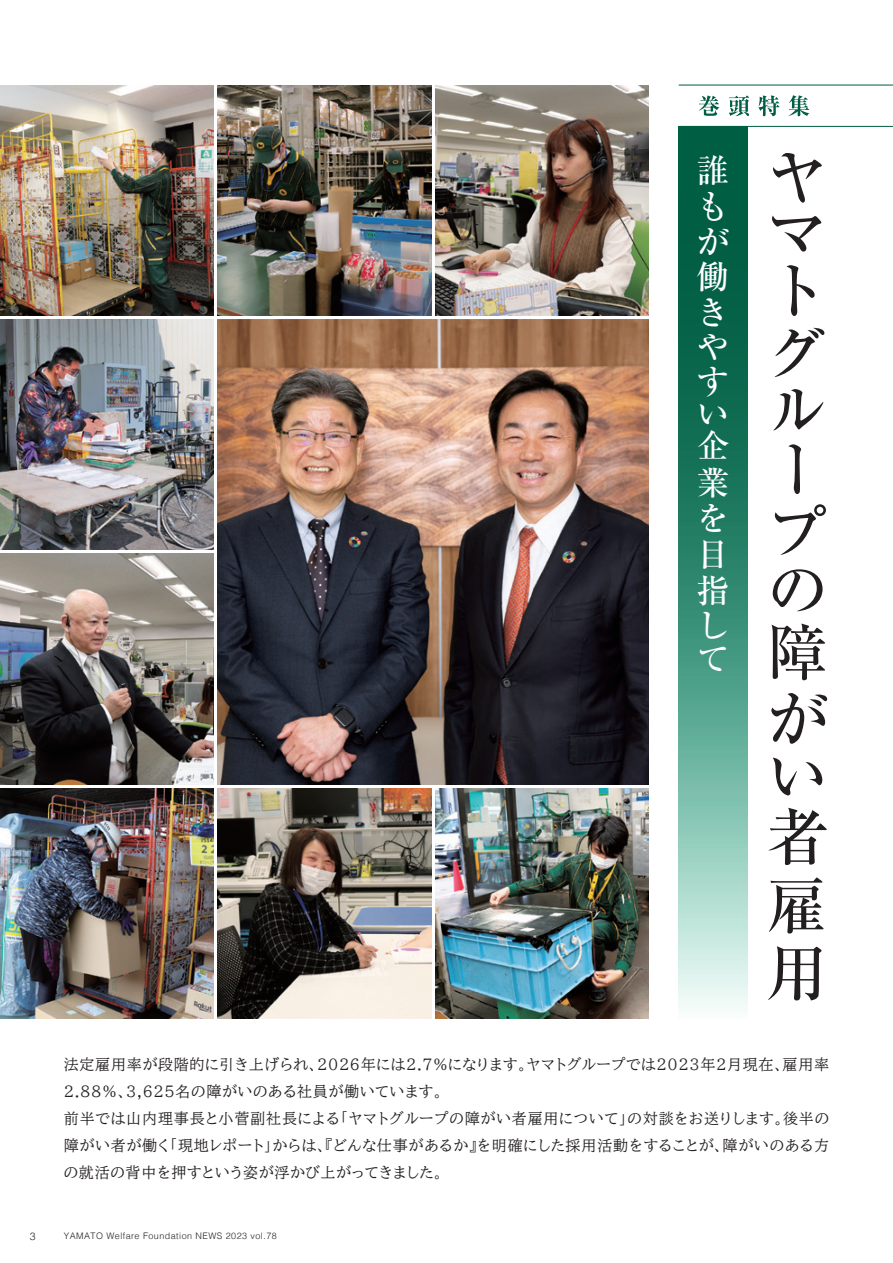
<style>
.page{position:relative;width:893px;height:1263px;background:#fff}
.page>*{position:absolute;margin:0;border:0;box-sizing:border-box;transform-origin:0 0}
.t1{font:500 33px/35.2px "Ryumin Pro";color:#fff}
.t2{font:500 15px/27px "TBUD Min Std";letter-spacing:.02em;color:#231f20}
.t3{font:500 15px "TBUD Min Std";color:#231f20}
.t4{font:500 15px "TBUD Min Std";letter-spacing:.06em;color:#231f20}
.t5{font:500 15px "TBUD Min Std";letter-spacing:-.01em;color:#231f20}
.t6{font:500 15px "TBUD Min Std";letter-spacing:-.02em;color:#231f20}
.t7{font:300 10.5px "Helvetica";color:#231f20}
.t8{font:300 9px "Helvetica";letter-spacing:.05em;color:#231f20}
</style>
<div class="page">
<svg style="left:679px;top:127px;width:68px;height:882px;background:#46937d"></svg>
<svg style="left:773px;top:153px;width:49px;height:50px"></svg>
<svg style="left:772px;top:215px;width:49px;height:37px"></svg>
<svg style="left:786px;top:265px;width:29px;height:51px"></svg>
<svg style="left:775px;top:328px;width:49px;height:49px"></svg>
<svg style="left:773px;top:389px;width:50px;height:41px"></svg>
<svg style="left:788px;top:444px;width:13px;height:50px"></svg>
<svg style="left:775px;top:504px;width:51px;height:51px"></svg>
<svg style="left:773px;top:569px;width:49px;height:42px"></svg>
<svg style="left:772px;top:623px;width:53px;height:57px"></svg>
<svg style="left:771px;top:693px;width:56px;height:51px"></svg>
<svg style="left:773px;top:758px;width:49px;height:37px"></svg>
<svg style="left:769px;top:808px;width:58px;height:57px"></svg>
<svg style="left:769px;top:877px;width:54px;height:56px"></svg>
<svg style="left:768px;top:946px;width:53px;height:54px"></svg>
<svg style="left:699px;top:95px;width:20px;height:21px"></svg>
<svg style="left:729px;top:96px;width:20px;height:20px"></svg>
<svg style="left:758px;top:95px;width:21px;height:21px"></svg>
<svg style="left:788px;top:95px;width:21px;height:21px"></svg>
<hr style="left:679px;top:85px;width:214px;height:1px;background:#005e43">
<hr style="left:679px;top:126px;width:214px;height:1px;background:#005e43">
<img style="left:0;top:85px;width:213px;height:230px">
<img style="left:218px;top:319px;width:431px;height:465px">
<img style="left:0;top:319px;width:213px;height:231px">
<img style="left:0;top:554px;width:213px;height:230px">
<img style="left:218px;top:85px;width:213px;height:230px">
<img style="left:0;top:788px;width:213px;height:230px">
<img style="left:218px;top:788px;width:213px;height:230px">
<img style="left:435px;top:85px;width:214px;height:230px">
<img style="left:435px;top:788px;width:214px;height:230px">
<h1 class="t1" style="left:696px;top:150px;width:34px">誰もが働きやす</h1>
<h1 class="t1" style="left:696px;top:395px;width:34px;line-height:32.5px">い企</h1>
<h1 class="t1" style="left:696px;top:462px;width:33px">業を目指して</h1>
<p class="t7" style="left:30px;top:1227px;width:7px">3</p>
<p class="t2" style="left:526px;top:1050px;width:265px">ヤマトグループでは2023年２月現在、</p>
<p class="t2" style="left:126px;top:1050px;width:324px;text-indent:-62px">法定雇用率が段階的に引き上げられ、<br>3,625名の障がいのある社員が働いています。</p>
<p class="t5" style="left:317px;top:1052px;width:218px">2026年には2.7%になります。</p>
<p class="t2" style="left:783px;top:1050px;width:48px">雇用率</p>
<p class="t2" style="left:64px;top:1077px;width:71px">2.88％、</p>
<p class="t2" style="left:333px;top:1104px;width:303px">「ヤマトグループの障がい者雇用について」</p>
<p class="t4" style="left:64px;top:1106px;width:278px">前半では山内理事長と小菅副社長による</p>
<p class="t2" style="left:783px;top:1104px;width:48px">後半の</p>
<p class="t6" style="left:627px;top:1106px;width:164px">の対談をお送りします。</p>
<p class="t2" style="left:162px;top:1131px;width:118px">「現地レポート」</p>
<p class="t3" style="left:272px;top:1133px;width:213px">からは、『どんな仕事があるか』</p>
<p class="t2" style="left:63px;top:1131px;width:387px">障がい者が働く<br>の就活の背中を押すという姿が浮かび上がってきました。</p>
<p class="t3" style="left:477px;top:1133px;width:254px">を明確にした採用活動をすることが、</p>
<p class="t2" style="left:723px;top:1131px;width:108px">障がいのある方</p>
<p class="t8" style="left:64px;top:1228px;width:215px">YAMATO Welfare Foundation NEWS 2023 vol.78</p>
</div>
